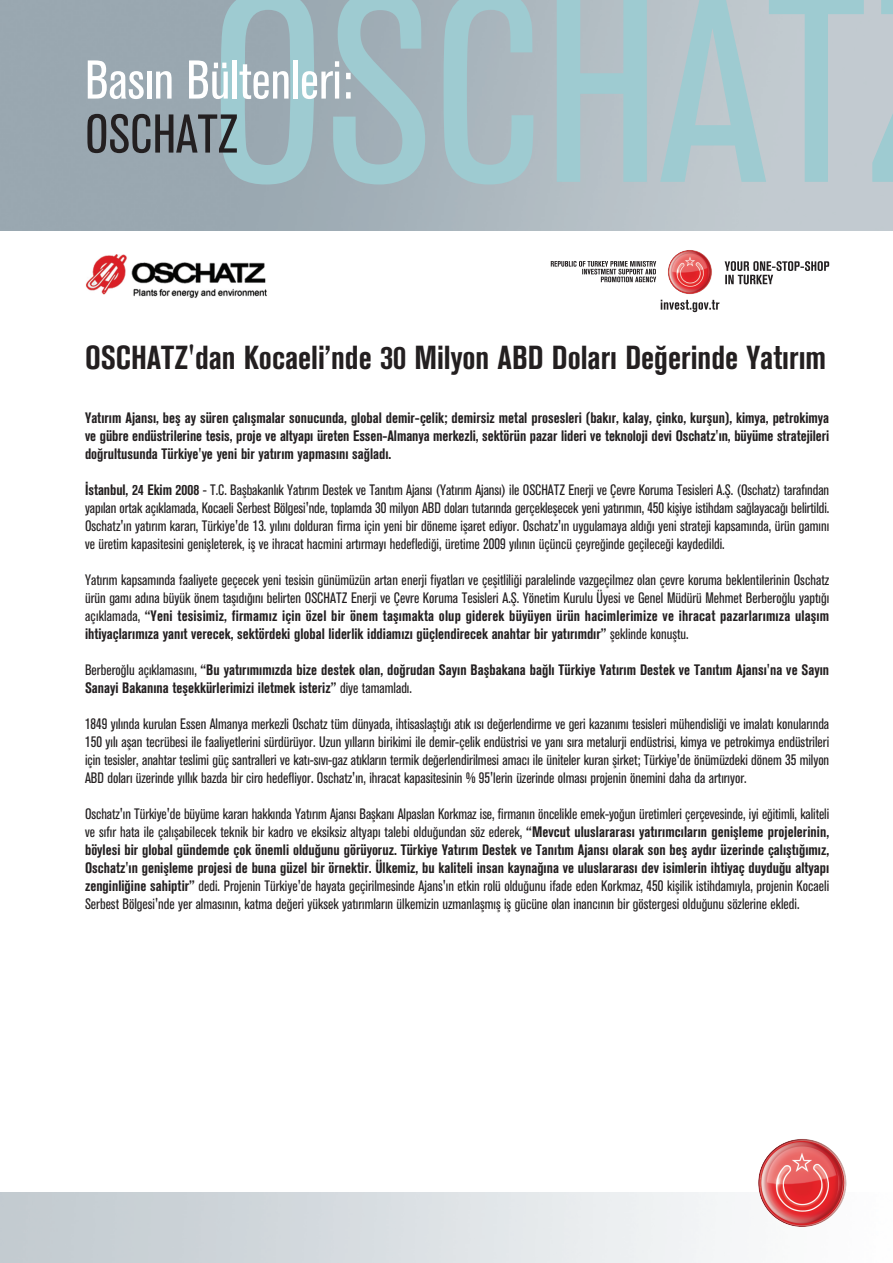
<style>
.page{position:relative;width:893px;height:1263px;background:#fff}
.page>*{position:absolute;margin:0;border:0;box-sizing:border-box;transform-origin:0 0}
.t1{font:267.45px "Akzidenz Grotesk BE Cn Ti";color:#9ecbd1}
.t2{font:54px "Akzidenz Grotesk BE Cn Ti";color:#fff}
.t3{font:54px "Akzidenz Grotesk BE Cn Ti";color:#231f20}
.t4{font:33px "Akzidenz Grotesk BE Bol Cn Ti";color:#231f20}
.t5{font:15px/18px "Akzidenz Grotesk BE Cn Ti";color:#231f20}
.t6{font:15px/18px "Akzidenz Grotesk BE Bol Cn Ti";color:#231f20}
.s1{font-family:"Akzidenz Grotesk BE Bol Cn Ti"}
.s2{font-family:"Akzidenz Grotesk BE Cn Ti"}
</style>
<div class="page">
<img style="left:85px;top:254px;width:182px;height:45px">
<svg style="left:661px;top:300px;width:58px;height:12px"></svg>
<svg style="left:551px;top:261px;width:105px;height:21px"></svg>
<svg style="left:725px;top:261px;width:104px;height:23px"></svg>
<img style="left:668px;top:250px;width:44px;height:44px;border-radius:50%">
<img style="left:758px;top:1139px;width:88px;height:88px;border-radius:50%">
<h1 class="t1" style="left:209px;top:-7px;width:659px">OSCHAT</h1>
<h2 class="t2" style="left:85px;top:61px;width:269px">Bas›n Bültenleri:</h2>
<h2 class="t3" style="left:85px;top:115px;width:154px">OSCHATZ</h2>
<h3 class="t4" style="left:85px;top:346px;width:743px">OSCHATZ'dan Kocaeli’nde 30 Milyon ABD Dolar› De¤erinde Yat›r›m</h3>
<p class="t6" style="left:85px;top:410px;width:746px;text-align:justify">Yat›r›m Ajans›, befl ay süren çal›flmalar sonucunda, global demir-çelik; demirsiz metal prosesleri (bak›r, kalay, çinko, kurflun), kimya, petrokimya ve gübre endüstrilerine tesis, proje ve altyap› üreten Essen-Almanya merkezli, sektörün pazar lideri ve teknoloji devi Oschatz'›n, büyüme stratejileri do¤rultusunda Türkiye'ye yeni bir yat›r›m yapmas›n› sa¤lad›.</p>
<p class="t5" style="left:85px;top:482px;width:746px;text-align:justify"><span class="s1">‹stanbul, 24 Ekim 2008</span> - T.C. Baflbakanl›k Yat›r›m Destek ve Tan›t›m Ajans› (Yat›r›m Ajans›) ile OSCHATZ Enerji ve Çevre Koruma Tesisleri A.fi. (Oschatz) taraf›ndan yap›lan ortak aç›klamada, Kocaeli Serbest Bölgesi'nde, toplamda 30 milyon ABD dolar› tutar›nda gerçekleflecek yeni yat›r›m›n, 450 kifliye istihdam sa¤layaca¤› belirtildi.<br>Oschatz'›n yat›r›m karar›, Türkiye'de 13. y›l›n› dolduran firma için yeni bir döneme iflaret ediyor. Oschatz'›n uygulamaya ald›¤› yeni strateji kapsam›nda, ürün gam›n› ve üretim kapasitesini geniflleterek, ifl ve ihracat hacmini art›rmay› hedefledi¤i, üretime 2009 y›l›n›n üçüncü çeyre¤inde geçilece¤i kaydedildi.</p>
<p class="t5" style="left:85px;top:572px;width:746px">Yat›r›m kapsam›nda faaliyete geçecek yeni tesisin günümüzün artan enerji fiyatlar› ve çeflitlili¤i paralelinde vazgeçilmez olan çevre koruma beklentilerinin Oschatz ürün gam› ad›na büyük önem tafl›d›¤›n› belirten OSCHATZ Enerji ve Çevre Koruma Tesisleri A.fi. Yönetim Kurulu Üyesi ve Genel Müdürü Mehmet Berbero¤lu yapt›¤›</p>
<p class="t6" style="left:85px;top:608px;width:746px"><span class="s2">aç›klamada,</span> “Yeni tesisimiz, firmam›z için özel bir önem tafl›makta olup giderek büyüyen ürün hacimlerimize ve ihracat pazarlar›m›za ulafl›m ihtiyaçlar›m›za yan›t verecek, sektördeki global liderlik iddiam›z› güçlendirecek anahtar bir yat›r›md›r” <span class="s2">fleklinde konufltu.</span></p>
<p class="t6" style="left:85px;top:662px;width:746px"><span class="s2">Berbero¤lu aç›klamas›n›,</span> “Bu yat›r›m›m›zda bize destek olan, do¤rudan Say›n Baflbakana ba¤l› Türkiye Yat›r›m Destek ve Tan›t›m Ajans›'na ve Say›n<br>Sanayi Bakan›na teflekkürlerimizi iletmek isteriz” <span class="s2">diye tamamlad›.</span></p>
<p class="t5" style="left:85px;top:716px;width:746px;text-align:justify">1849 y›l›nda kurulan Essen Almanya merkezli Oschatz tüm dünyada, ihtisaslaflt›¤› at›k ›s› de¤erlendirme ve geri kazan›m› tesisleri mühendisli¤i ve imalat› konular›nda 150 y›l› aflan tecrübesi ile faaliyetlerini sürdürüyor. Uzun y›llar›n birikimi ile demir-çelik endüstrisi ve yan› s›ra metalurji endüstrisi, kimya ve petrokimya endüstrileri için tesisler, anahtar teslimi güç santralleri ve kat›-s›v›-gaz at›klar›n termik de¤erlendirilmesi amac› ile üniteler kuran flirket; Türkiye'de önümüzdeki dönem 35 milyon ABD dolar› üzerinde y›ll›k bazda bir ciro hedefliyor. Oschatz'›n, ihracat kapasitesinin % 95'lerin üzerinde olmas› projenin önemini daha da art›r›yor.</p>
<p class="t5" style="left:85px;top:806px;width:746px">Oschatz'›n Türkiye'de büyüme karar› hakk›nda Yat›r›m Ajans› Baflkan› Alpaslan Korkmaz ise, firman›n öncelikle emek-yo¤un üretimleri çerçevesinde, iyi e¤itimli, kaliteli ve s›f›r hata ile çal›flabilecek teknik bir kadro ve eksiksiz altyap› talebi oldu¤undan söz ederek, <span class="s1">“Mevcut uluslararas› yat›r›mc›lar›n geniflleme projelerinin,</span></p>
<p class="t6" style="left:85px;top:842px;width:746px">böylesi bir global gündemde çok önemli oldu¤unu görüyoruz. Türkiye Yat›r›m Destek ve Tan›t›m Ajans› olarak son befl ayd›r üzerinde çal›flt›¤›m›z,<br>Oschatz'›n geniflleme projesi de buna güzel bir örnektir. Ülkemiz, bu kaliteli insan kayna¤›na ve uluslararas› dev isimlerin ihtiyaç duydu¤u altyap›</p>
<p class="t5" style="left:85px;top:878px;width:746px"><span class="s1">zenginli¤ine sahiptir”</span> dedi. Projenin Türkiye'de hayata geçirilmesinde Ajans'›n etkin rolü oldu¤unu ifade eden Korkmaz, 450 kiflilik istihdam›yla, projenin Kocaeli<br>Serbest Bölgesi'nde yer almas›n›n, katma de¤eri yüksek yat›r›mlar›n ülkemizin uzmanlaflm›fl ifl gücüne olan inanc›n›n bir göstergesi oldu¤unu sözlerine ekledi.</p>
</div>
